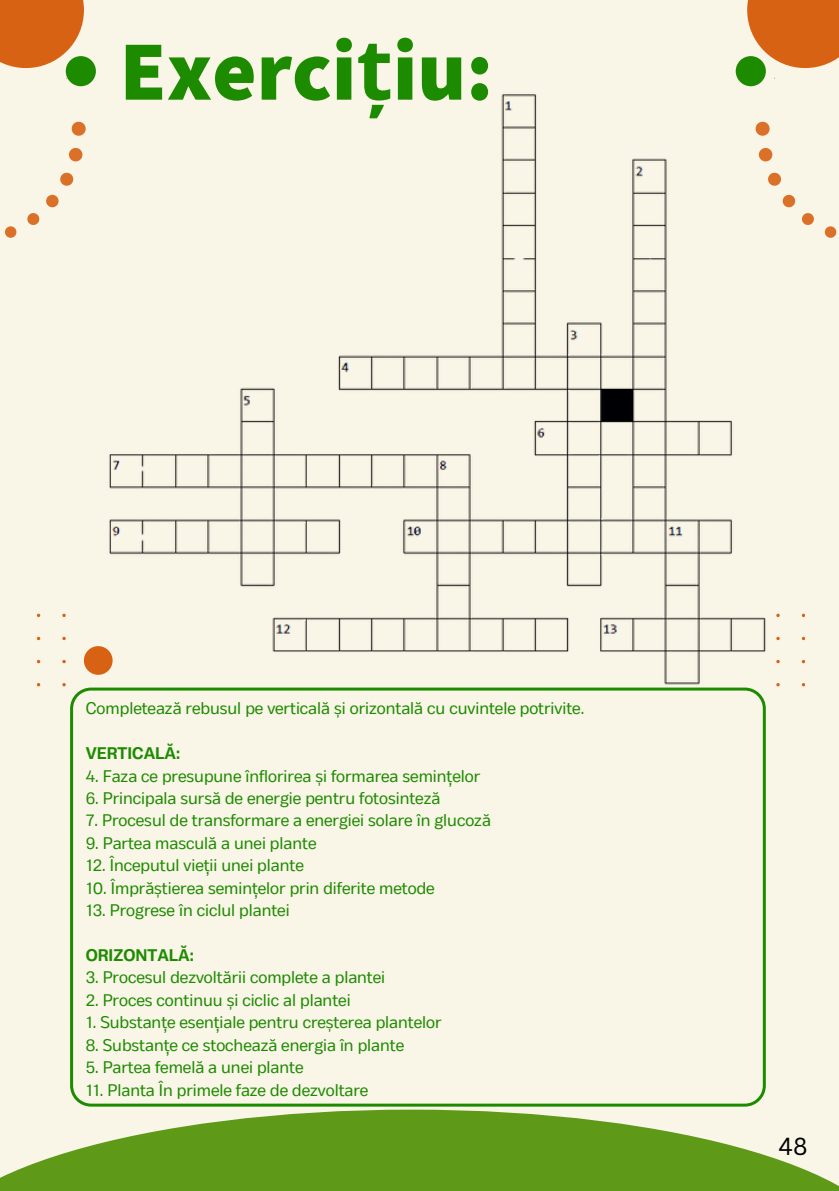
<style>
.page{position:relative;width:839px;height:1191px;background:#fff}
.page>*{position:absolute;margin:0;border:0;box-sizing:border-box;transform-origin:0 0}
.t1{font:800 84.4px "Assistant";color:#1d8b00}
.t2{font:24px "Canva Sans";color:#000}
.t3{font:16.8px "Body Text";color:#1d8b00}
.t4{font:700 16.8px "Body Text";color:#1d8b00}
.s1{font-family:"Noto Sans";font-weight:700}
</style>
<div class="page">
<div style="left:0;top:0;width:838px;height:1191px;background:#f9f5e7"></div>
<img style="left:63px;top:68px;width:774px;height:620px">
<svg style="left:72px;top:122px;width:14px;height:14px"></svg>
<svg style="left:69px;top:148px;width:13px;height:13px"></svg>
<svg style="left:60px;top:172px;width:14px;height:15px"></svg>
<svg style="left:27px;top:194px;width:32px;height:31px"></svg>
<svg style="left:5px;top:226px;width:11px;height:12px"></svg>
<div style="left:66px;top:56px;width:30px;height:30px;background:#1d8b00;border-radius:50%"></div>
<div style="left:0;top:0;width:84px;height:68px;background:#d86213"></div>
<svg style="left:755px;top:122px;width:14px;height:14px"></svg>
<svg style="left:758px;top:148px;width:14px;height:13px"></svg>
<svg style="left:767px;top:172px;width:15px;height:15px"></svg>
<svg style="left:781px;top:194px;width:34px;height:32px"></svg>
<svg style="left:824px;top:226px;width:12px;height:12px"></svg>
<div style="left:747px;top:0;width:91px;height:68px;background:#d86213"></div>
<div style="left:735px;top:56px;width:30px;height:30px;background:#1d8b00;border-radius:50%"></div>
<svg style="left:0;top:1110px;width:838px;height:81px;fill:#5e9918"></svg>
<svg style="left:70px;top:688px;width:695px;height:418px"></svg>
<div style="left:84px;top:646px;width:29px;height:29px;background:#d86213;border-radius:50%"></div>
<h1 class="t1" style="left:120px;top:14px;width:375px">Exerci<span class="s1">ț</span>iu:</h1>
<p class="t3" style="left:86px;top:699px;width:500px">Completează rebusul pe verticală și orizontală cu cuvintele potrivite.</p>
<p class="t4" style="left:86px;top:744px;width:96px">VERTICALĂ:</p>
<p class="t3" style="left:86px;top:766px;width:396px">4. Faza ce presupune înflorirea și formarea semințelor</p>
<p class="t3" style="left:86px;top:788px;width:356px">6. Principala sursă de energie pentru fotosinteză</p>
<p class="t3" style="left:86px;top:811px;width:406px">7. Procesul de transformare a energiei solare în glucoză</p>
<p class="t3" style="left:86px;top:833px;width:232px">9. Partea masculă a unei plante</p>
<p class="t3" style="left:86px;top:856px;width:219px">12. Începutul vieții unei plante</p>
<p class="t3" style="left:86px;top:878px;width:350px">10. Împrăștierea semințelor prin diferite metode</p>
<p class="t3" style="left:86px;top:901px;width:205px">13. Progrese în ciclul plantei</p>
<p class="t4" style="left:86px;top:945px;width:110px">ORIZONTALĂ:</p>
<p class="t3" style="left:86px;top:968px;width:301px">3. Procesul dezvoltării complete a plantei</p>
<p class="t3" style="left:86px;top:990px;width:266px">2. Proces continuu și ciclic al plantei</p>
<p class="t3" style="left:86px;top:1013px;width:357px">1. Substanțe esențiale pentru creșterea plantelor</p>
<p class="t3" style="left:86px;top:1035px;width:320px">8. Substanțe ce stochează energia în plante</p>
<p class="t3" style="left:86px;top:1058px;width:219px">5. Partea femelă a unei plante</p>
<p class="t3" style="left:86px;top:1080px;width:284px">11. Planta În primele faze de dezvoltare</p>
<h2 class="t2" style="left:778px;top:1129px;width:30px">48</h2>
</div>
